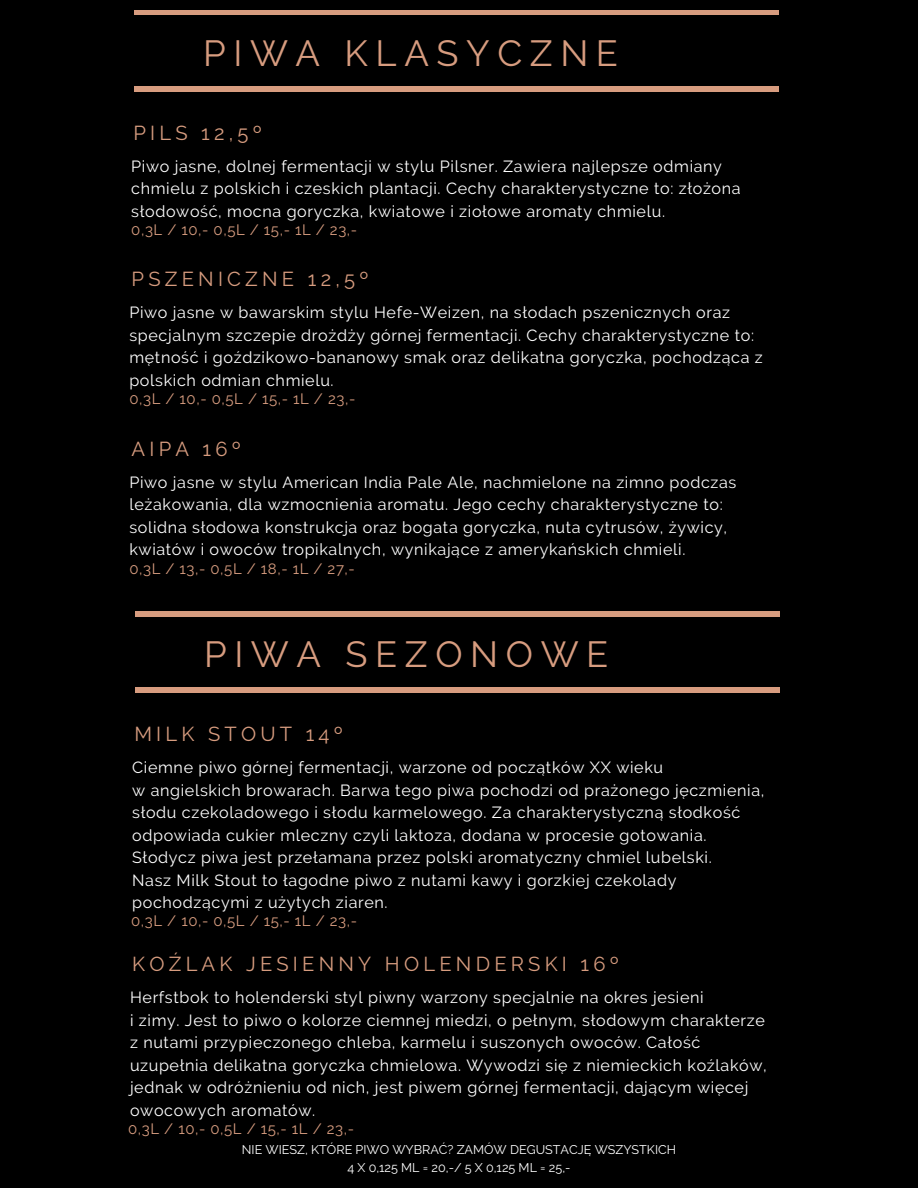
<style>
.page{position:relative;width:918px;height:1188px;background:#000}
.page>*{position:absolute;margin:0;border:0;box-sizing:border-box;transform-origin:0 0}
.t1{font:36.3px "Raleway";letter-spacing:.21em;color:#d79c7f}
.t2{font:20.1px "Raleway";letter-spacing:.21em;color:#d79c7f}
.t3{font:16.2px/22.5px "Raleway";letter-spacing:.04em;color:#fff}
.t4{font:15px "Raleway";letter-spacing:.04em;color:#d79c7f}
.t5{font:12.6px "Raleway";color:#fff}
</style>
<div class="page">
<div style="left:134px;top:10px;width:645px;height:5px;background:#d79c7f"></div>
<hr style="left:134px;top:87px;width:645px;height:4px;background:#d79c7f">
<hr style="left:135px;top:612px;width:645px;height:4px;background:#d79c7f">
<hr style="left:135px;top:688px;width:645px;height:4px;background:#d79c7f">
<p class="t1" style="left:203px;top:31px;width:416px">PIWA KLASYCZNE</p>
<p class="t2" style="left:133px;top:121px;width:130px">PILS 12,5º</p>
<p class="t3" style="left:131px;top:155px;width:611px">Piwo jasne, dolnej fermentacji w stylu Pilsner. Zawiera najlepsze odmiany chmielu z polskich i czeskich plantacji. Cechy charakterystyczne to: złożona słodowość, mocna goryczka, kwiatowe i ziołowe aromaty chmielu.</p>
<p class="t4" style="left:131px;top:221px;width:227px">0,3L / 10,- 0,5L / 15,- 1L / 23,-</p>
<p class="t2" style="left:132px;top:267px;width:238px">PSZENICZNE 12,5º</p>
<p class="t3" style="left:129px;top:301px;width:635px">Piwo jasne w bawarskim stylu Hefe-Weizen, na słodach pszenicznych oraz specjalnym szczepie drożdży górnej fermentacji. Cechy charakterystyczne to: mętność i goździkowo-bananowy smak oraz delikatna goryczka, pochodząca z polskich odmian chmielu.</p>
<p class="t4" style="left:129px;top:390px;width:227px">0,3L / 10,- 0,5L / 15,- 1L / 23,-</p>
<p class="t2" style="left:132px;top:437px;width:111px">AIPA 16º</p>
<p class="t3" style="left:129px;top:471px;width:609px">Piwo jasne w stylu American India Pale Ale, nachmielone na zimno podczas leżakowania, dla wzmocnienia aromatu. Jego cechy charakterystyczne to: solidna słodowa konstrukcja oraz bogata goryczka, nuta cytrusów, żywicy, kwiatów i owoców tropikalnych, wynikające z amerykańskich chmieli.</p>
<p class="t4" style="left:129px;top:560px;width:227px">0,3L / 13,- 0,5L / 18,- 1L / 27,-</p>
<p class="t1" style="left:204px;top:633px;width:406px">PIWA SEZONOWE</p>
<p class="t2" style="left:134px;top:722px;width:210px">MILK STOUT 14º</p>
<p class="t3" style="left:132px;top:756px;width:532px">Ciemne piwo górnej fermentacji, warzone od początków XX wieku</p>
<p class="t3" style="left:132px;top:779px;width:634px">w angielskich browarach. Barwa tego piwa pochodzi od prażonego jęczmienia, słodu czekoladowego i słodu karmelowego. Za charakterystyczną słodkość odpowiada cukier mleczny czyli laktoza, dodana w procesie gotowania.<br>Słodycz piwa jest przełamana przez polski aromatyczny chmiel lubelski.</p>
<p class="t3" style="left:132px;top:869px;width:546px">Nasz Milk Stout to łagodne piwo z nutami kawy i gorzkiej czekolady pochodzącymi z użytych ziaren.</p>
<p class="t4" style="left:131px;top:912px;width:227px">0,3L / 10,- 0,5L / 15,- 1L / 23,-</p>
<p class="t2" style="left:132px;top:952px;width:488px">KOŹLAK JESIENNY HOLENDERSKI 16º</p>
<p class="t3" style="left:130px;top:986px;width:575px">Herfstbok to holenderski styl piwny warzony specjalnie na okres jesieni</p>
<p class="t3" style="left:130px;top:1009px;width:638px">i zimy. Jest to piwo o kolorze ciemnej miedzi, o pełnym, słodowym charakterze z nutami przypieczonego chleba, karmelu i suszonych owoców. Całość uzupełnia delikatna goryczka chmielowa. Wywodzi się z niemieckich koźlaków, jednak w odróżnieniu od nich, jest piwem górnej fermentacji, dającym więcej owocowych aromatów.</p>
<p class="t4" style="left:128px;top:1120px;width:227px">0,3L / 10,- 0,5L / 15,- 1L / 23,-</p>
<p class="t5" style="left:242px;top:1142px;width:436px">NIE WIESZ, KTÓRE PIWO WYBRAĆ? ZAMÓW DEGUSTACJĘ WSZYSTKICH</p>
<p class="t5" style="left:347px;top:1160px;width:225px">4 X 0,125 ML = 20,-/ 5 X 0,125 ML = 25,-</p>
</div>
